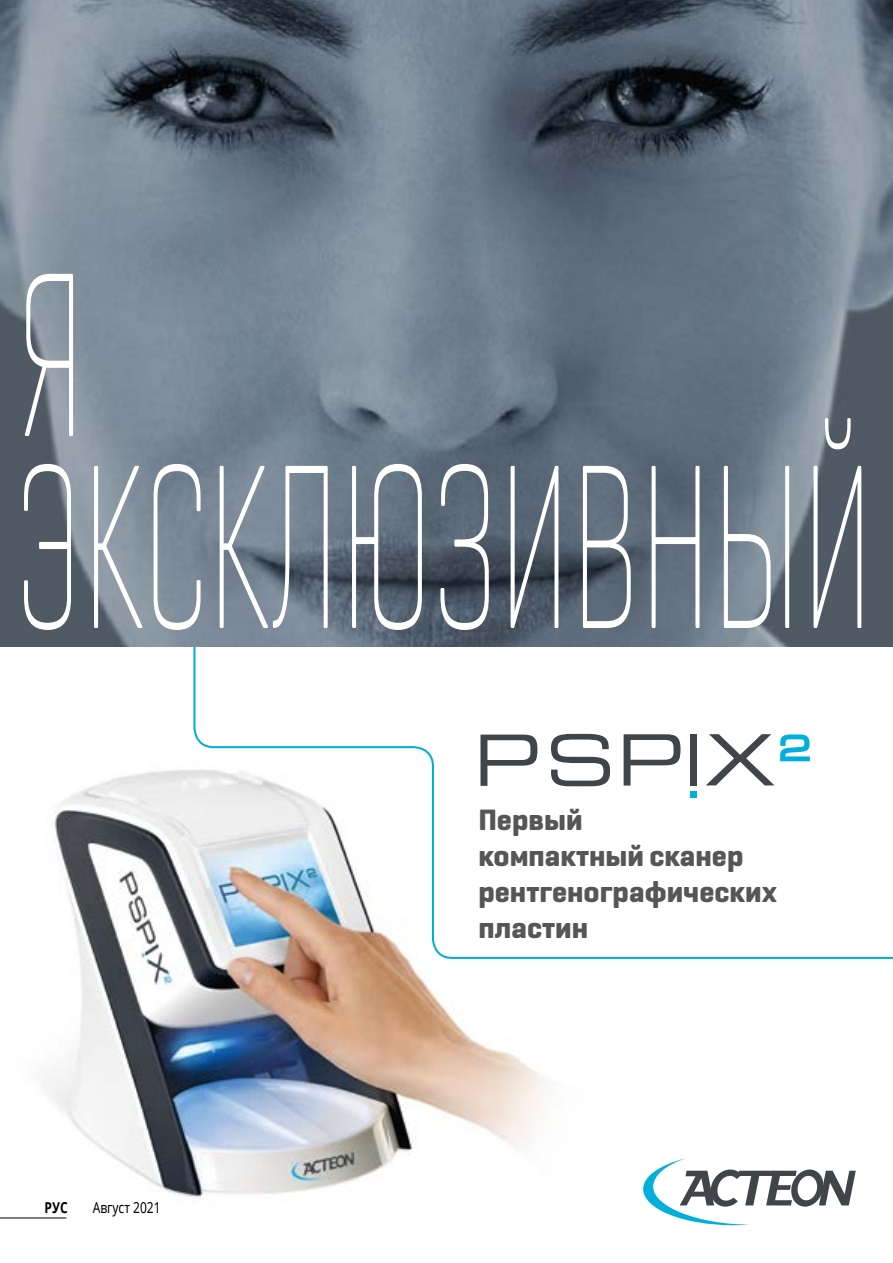
<style>
.page{position:relative;width:893px;height:1263px;background:#fff}
.page>*{position:absolute;margin:0;border:0;box-sizing:border-box;transform-origin:0 0}
.t1{font:200 238.5px/192px "Geogrotesque Cyr";color:#fff;scale:.5 1}
.t2{font:700 30px/36px "Geogrotesque Cyr";color:#565656}
.t3{font:15px "Noto Sans";color:#000;scale:.8 1}
.t4{font:700 15px "Noto Sans";color:#000;scale:.8 1}
</style>
<div class="page">
<img style="left:0;top:770px;width:549px;height:449px">
<svg style="left:192px;top:646px;width:701px;height:314px"></svg>
<img style="left:0;top:0;width:893px;height:646px">
<hr style="left:0;top:1217px;width:66px;height:1px;background:#000">
<svg style="left:551px;top:734px;width:59px;height:52px"></svg>
<svg style="left:480px;top:734px;width:57px;height:52px"></svg>
<div style="left:690px;top:791px;width:7px;height:7px;background:#00b0db"></div>
<svg style="left:624px;top:734px;width:56px;height:51px"></svg>
<div style="left:690px;top:734px;width:7px;height:52px;background:#3f4548"></div>
<svg style="left:706px;top:734px;width:68px;height:51px"></svg>
<svg style="left:780px;top:734px;width:30px;height:27px"></svg>
<svg style="left:643px;top:1158px;width:213px;height:67px"></svg>
<h1 class="t1" style="left:17px;top:251px;width:1715px">Я<br>ЭКСКЛЮЗИВНЫЙ</h1>
<p class="t4" style="left:45px;top:1197px;width:30px">РУС</p>
<p class="t3" style="left:93px;top:1197px;width:86px">Август 2021</p>
<p class="t2" style="left:478px;top:801px;width:300px">Первый<br>компактный сканер рентгенографических пластин</p>
</div>
